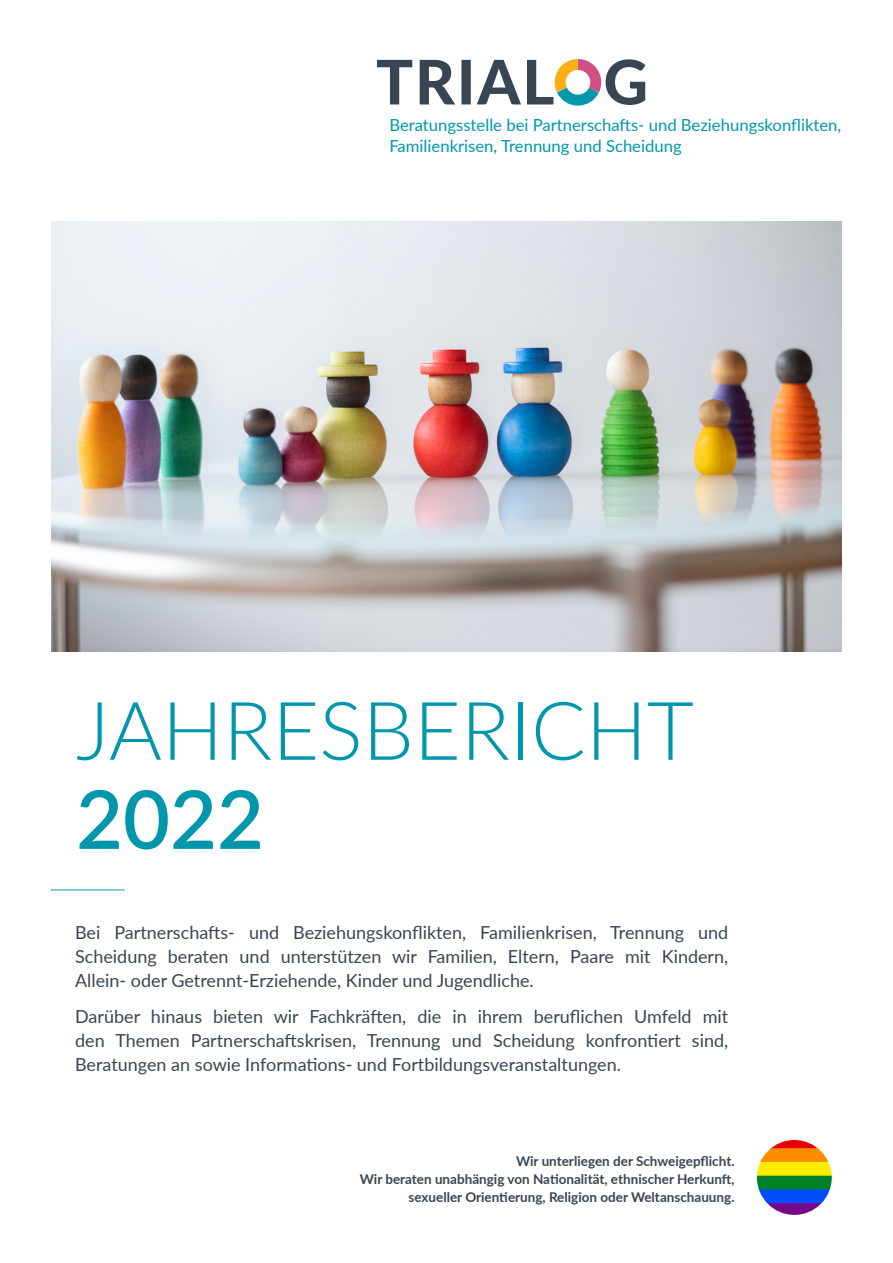
<style>
.page{position:relative;width:893px;height:1263px;background:#fff}
.page>*{position:absolute;margin:0;border:0;box-sizing:border-box;transform-origin:0 0}
.t1{font:300 81px "Lato";color:#0097ad}
.t2{font:600 81px "Lato";color:#0097ad}
.t3{font:18px/24px "Lato";color:#384654;text-align:justify}
.t4{font:16.65px/21.1px "Lato";color:#0097ad}
.t5{font:700 13.5px/18px "Lato";color:#384654;text-align:right}
</style>
<div class="page">
<svg style="left:377px;top:59px;width:268px;height:47px"></svg>
<img style="left:51px;top:222px;width:791px;height:429px">
<hr style="left:51px;top:890px;width:74px;height:1px;background:#0097ad">
<img style="left:757px;top:1140px;width:75px;height:75px;border-radius:37px">
<p class="t4" style="left:389px;top:113px;width:453px">Beratungsstelle bei Partnerschafts- und Beziehungskonflikten,<br>Familienkrisen, Trennung und Scheidung</p>
<h1 class="t1" style="left:76px;top:674px;width:619px">JAHRESBERICHT</h1>
<h1 class="t2" style="left:76px;top:760px;width:189px">2022</h1>
<p class="t3" style="left:75px;top:920px;width:655px">Bei Partnerschafts- und Beziehungskonflikten, Familienkrisen, Trennung und Scheidung beraten und unterstützen wir Familien, Eltern, Paare mit Kindern, Allein- oder Getrennt-Erziehende, Kinder und Jugendliche.</p>
<p class="t3" style="left:75px;top:1004px;width:655px">Darüber hinaus bieten wir Fachkräften, die in ihrem beruflichen Umfeld mit den Themen Partnerschaftskrisen, Trennung und Scheidung konfrontiert sind, Beratungen an sowie Informations- und Fortbildungsveranstaltungen.</p>
<p class="t5" style="left:360px;top:1151px;width:376px">Wir unterliegen der Schweigepflicht.<br>Wir beraten unabhängig von Nationalität, ethnischer Herkunft, sexueller Orientierung, Religion oder Weltanschauung.</p>
</div>
